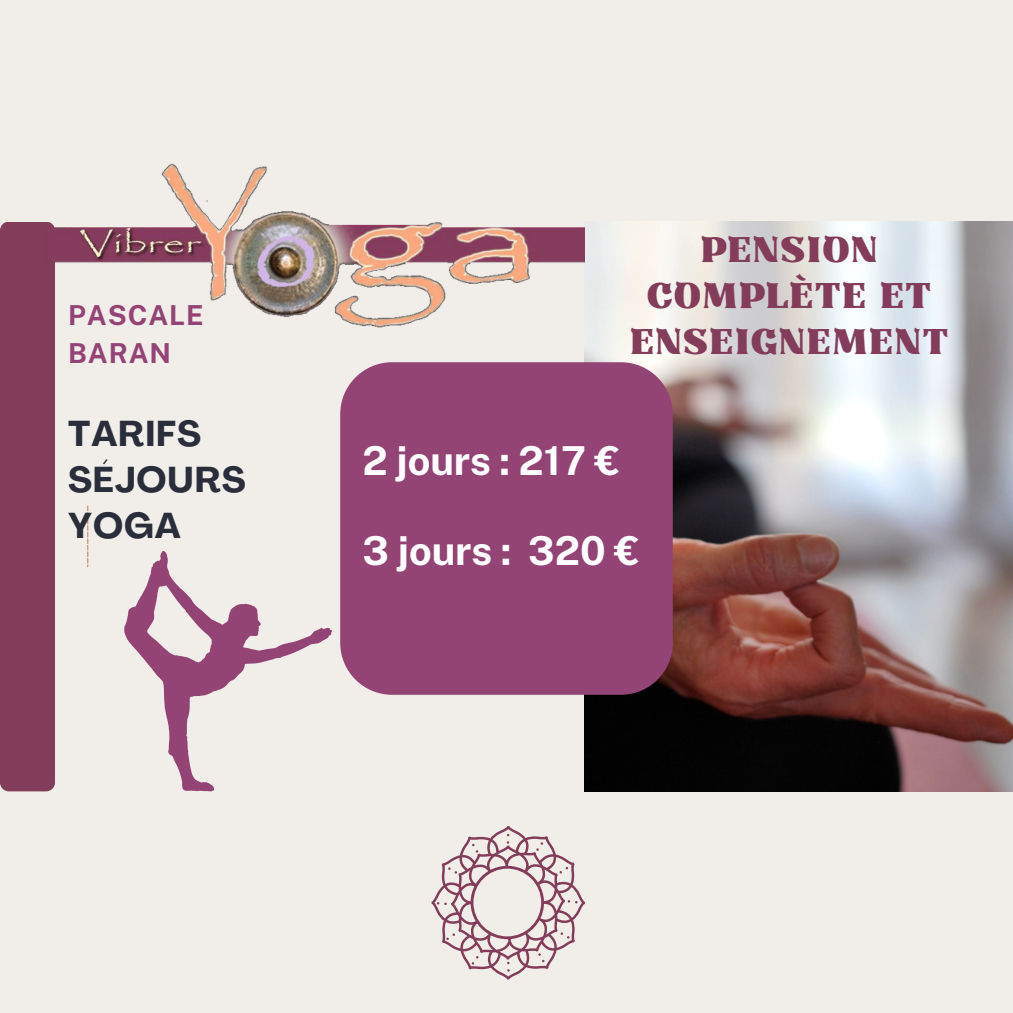
<style>
.page{position:relative;width:1013px;height:1013px;background:#fff}
.page>*{position:absolute;margin:0;border:0;box-sizing:border-box;transform-origin:0 0}
.t1{font:700 39.88px "Public Sans";color:#fff}
.t2{font:35.38px/46px "Kaftus";letter-spacing:.025em;color:#833c5a;text-align:center}
.t3{font:700 35.38px "Agrandir";letter-spacing:.025em;color:#2a2e3a}
.t4{font:700 27.5px/38.5px "Public Sans";letter-spacing:.03em;color:#944375}
</style>
<div class="page">
<div style="left:0;top:0;width:1012px;height:1012px;background:#f1eeea"></div>
<img style="left:585px;top:221px;width:427px;height:570px">
<div style="left:340px;top:362px;width:332px;height:332px;background:#944375;border-radius:52px"></div>
<div style="left:0;top:221px;width:55px;height:570px;background:#833c5a;border-radius:9px"></div>
<svg style="left:87px;top:505px;width:1px;height:62px"></svg>
<img style="left:28px;top:163px;width:556px;height:164px">
<svg style="left:124px;top:551px;width:208px;height:240px"></svg>
<svg style="left:431px;top:826px;width:154px;height:153px"></svg>
<p class="t4" style="left:68px;top:295px;width:137px">PASCALE<br>BARAN</p>
<p class="t3" style="left:68px;top:419px;width:134px">TARIFS</p>
<p class="t3" style="left:68px;top:465px;width:179px">SÉJOURS</p>
<p class="t3" style="left:68px;top:511px;width:114px">YOGA</p>
<p class="t2" style="left:629px;top:228px;width:320px">PENSION<br>COMPLÈTE ET<br>ENSEIGNEMENT</p>
<p class="t1" style="left:362px;top:436px;width:259px">2 jours : 217 €</p>
<p class="t1" style="left:362px;top:526px;width:279px">3 jours : 320 €</p>
</div>
